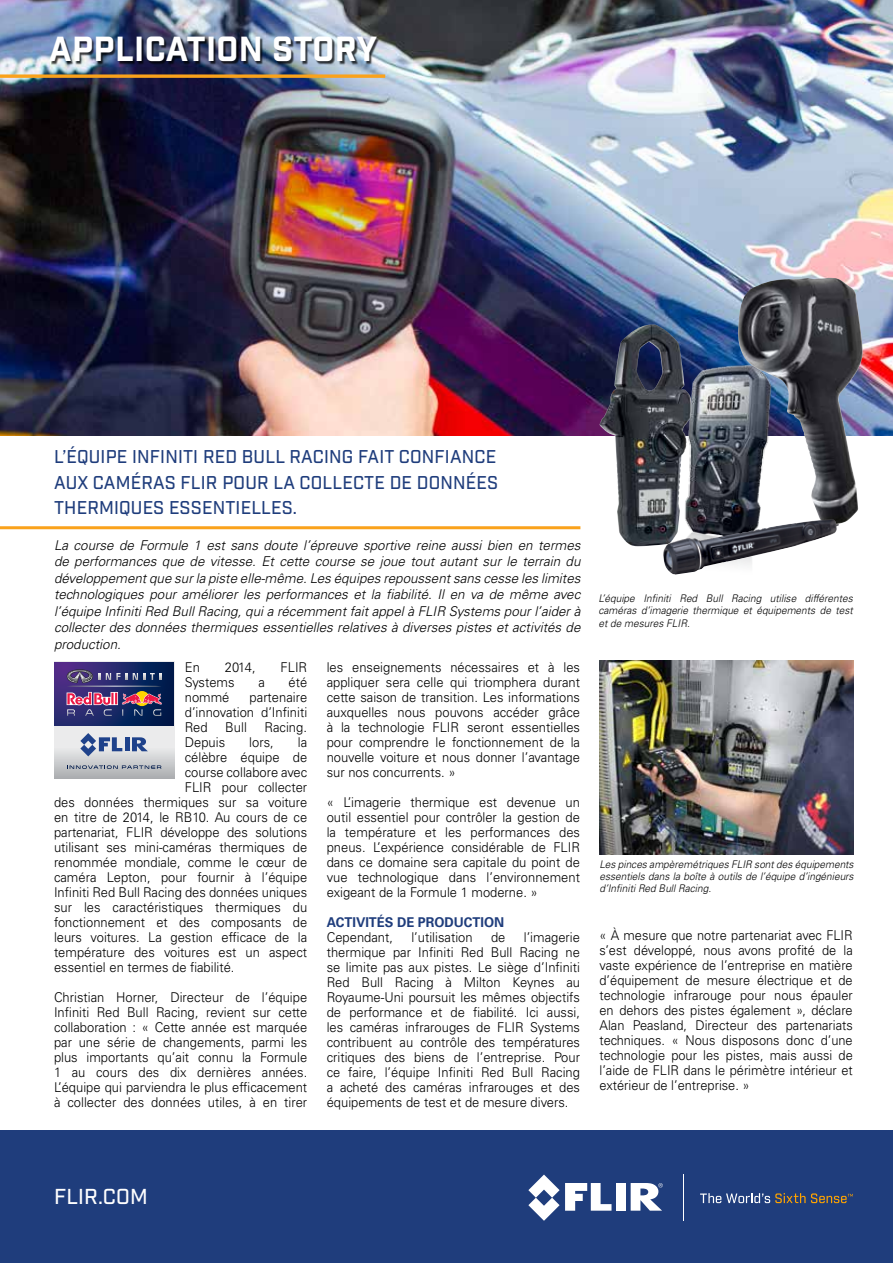
<style>
.page{position:relative;width:893px;height:1263px;background:#fff}
.page>*{position:absolute;margin:0;border:0;box-sizing:border-box;transform-origin:0 0}
.t1{font:700 33.75px "Industry";letter-spacing:.01em;color:#fff}
.t2{font:500 21px "Industry";letter-spacing:.01em;color:#fff}
.t3{font:500 18px/25.5px "Industry";letter-spacing:.01em;color:#1f3d7c;text-align:justify}
.t4{font:300 13.5px/15px "Univers LT Std";color:#000;text-align:justify;scale:.96 1}
.t5{font:italic 300 13.5px/16.5px "Univers LT Std";color:#000;text-align:justify}
.t6{font:300 13.5px/15px "Univers LT Std";color:#000;text-align:justify;scale:.95 1}
.t7{font:700 13.5px "Univers LT Std";color:#1f3d7c;scale:.96 1}
.t8{font:italic 300 10.5px/12px "Univers LT Std";color:#000;text-align:justify;scale:.96 1}
</style>
<div class="page">
<img style="left:0;top:0;width:893px;height:435px">
<div style="left:0;top:1130px;width:893px;height:133px;background:#1f3d7c"></div>
<div style="left:616px;top:1183px;width:10px;height:28px;background:#fff"></div>
<svg style="left:528px;top:1174px;width:83px;height:47px"></svg>
<svg style="left:631px;top:1183px;width:32px;height:28px"></svg>
<svg style="left:700px;top:1193px;width:153px;height:10px"></svg>
<hr style="left:683px;top:1174px;width:1px;height:47px;background:#fff">
<div style="left:51px;top:38px;width:329px;height:27px;background:#000;opacity:.75"></div>
<hr style="left:0;top:526px;width:580px;height:3px;background:#faa21b">
<svg style="left:0;top:74px;width:385px;height:4px;background:#e0972a"></svg>
<img style="left:599px;top:661px;width:255px;height:194px">
<img style="left:691px;top:361px;width:46px;height:158px">
<img style="left:599px;top:325px;width:92px;height:221px">
<img style="left:737px;top:277px;width:126px;height:247px">
<img style="left:663px;top:519px;width:176px;height:55px">
<svg style="left:54px;top:662px;width:120px;height:116px;background:#cecfd3"></svg>
<svg style="left:55px;top:662px;width:119px;height:63px;background:#1e2465"></svg>
<svg style="left:67px;top:670px;width:95px;height:46px;background:#5b4976"></svg>
<svg style="left:67px;top:765px;width:94px;height:4px"></svg>
<div style="left:125px;top:737px;width:5px;height:14px;background:#1f428b"></div>
<svg style="left:132px;top:737px;width:16px;height:14px"></svg>
<svg style="left:80px;top:733px;width:42px;height:23px"></svg>
<h1 class="t1" style="left:49px;top:29px;width:329px">APPLICATION STORY</h1>
<h3 class="t3" style="left:54px;top:445px;width:446px">L’ÉQUIPE INFINITI RED BULL RACING FAIT CONFIANCE AUX CAMÉRAS FLIR POUR LA COLLECTE DE DONNÉES THERMIQUES ESSENTIELLES.</h3>
<p class="t5" style="left:54px;top:537px;width:528px">La course de Formule 1 est sans doute l’épreuve sportive reine aussi bien en termes de performances que de vitesse. Et cette course se joue tout autant sur le terrain du développement que sur la piste elle-même. Les équipes repoussent sans cesse les limites technologiques pour améliorer les performances et la fiabilité. Il en va de même avec l’équipe Infiniti Red Bull Racing, qui a récemment fait appel à FLIR Systems pour l’aider à collecter des données thermiques essentielles relatives à diverses pistes et activités de production.</p>
<p class="t8" style="left:598px;top:592px;width:266px;line-height:12.6px">L’équipe Infiniti Red Bull Racing utilise différentes caméras d’imagerie thermique et équipements de test et de mesures FLIR.</p>
<p class="t4" style="left:185px;top:659px;width:17px">En</p>
<p class="t4" style="left:225px;top:659px;width:34px">2014,</p>
<p class="t4" style="left:281px;top:659px;width:29px">FLIR</p>
<p class="t4" style="left:185px;top:674px;width:53px">Systems</p>
<p class="t4" style="left:258px;top:674px;width:8px">a</p>
<p class="t4" style="left:289px;top:674px;width:21px">été</p>
<p class="t4" style="left:185px;top:689px;width:48px">nommé</p>
<p class="t4" style="left:185px;top:689px;width:129px;text-indent:65px">partenaire d’innovation d’Infiniti Red</p>
<p class="t4" style="left:225px;top:719px;width:24px">Bull</p>
<p class="t4" style="left:265px;top:719px;width:46px">Racing.</p>
<p class="t4" style="left:185px;top:734px;width:44px">Depuis</p>
<p class="t4" style="left:249px;top:734px;width:27px">lors,</p>
<p class="t4" style="left:298px;top:734px;width:11px">la</p>
<p class="t4" style="left:185px;top:749px;width:129px">célèbre équipe de</p>
<p class="t4" style="left:185px;top:764px;width:129px">course collabore avec</p>
<p class="t4" style="left:185px;top:779px;width:129px">FLIR pour collecter</p>
<p class="t4" style="left:54px;top:794px;width:265px">des données thermiques sur sa voiture</p>
<p class="t4" style="left:54px;top:809px;width:265px">en titre de 2014, le RB10. Au cours de ce</p>
<p class="t4" style="left:54px;top:824px;width:265px">partenariat, FLIR développe des solutions</p>
<p class="t4" style="left:54px;top:839px;width:265px">utilisant ses mini-caméras thermiques de</p>
<p class="t4" style="left:54px;top:854px;width:265px">renommée mondiale, comme le cœur de</p>
<p class="t4" style="left:54px;top:869px;width:265px">caméra Lepton, pour fournir à l’équipe</p>
<p class="t4" style="left:54px;top:884px;width:265px">Infiniti Red Bull Racing des données uniques</p>
<p class="t4" style="left:54px;top:899px;width:265px">sur les caractéristiques thermiques du</p>
<p class="t4" style="left:54px;top:914px;width:265px">fonctionnement et des composants de</p>
<p class="t4" style="left:54px;top:929px;width:265px">leurs voitures. La gestion efficace de la</p>
<p class="t4" style="left:54px;top:944px;width:265px">température des voitures est un aspect</p>
<p class="t4" style="left:54px;top:959px;width:190px">essentiel en termes de fiabilité.</p>
<p class="t4" style="left:54px;top:989px;width:265px">Christian Horner, Directeur de l’équipe Infiniti Red Bull Racing, revient sur cette collaboration : « Cette année est marquée par une série de changements, parmi les plus importants qu’ait connu la Formule 1 au cours des dix dernières années.<br>L’équipe qui parviendra le plus efficacement à collecter des données utiles, à en tirer</p>
<p class="t4" style="left:327px;top:659px;width:265px">les enseignements nécessaires et à les appliquer sera celle qui triomphera durant cette saison de transition. Les informations auxquelles nous pouvons accéder grâce à la technologie FLIR seront essentielles pour comprendre le fonctionnement de la nouvelle voiture et nous donner l’avantage sur nos concurrents. »</p>
<p class="t4" style="left:327px;top:794px;width:265px">« L’imagerie thermique est devenue un outil essentiel pour contrôler la gestion de la température et les performances des pneus. L’expérience considérable de FLIR dans ce domaine sera capitale du point de vue technologique dans l’environnement exigeant de la Formule 1 moderne. »</p>
<p class="t7" style="left:327px;top:914px;width:186px">ACTIVITÉS DE PRODUCTION</p>
<p class="t4" style="left:327px;top:929px;width:71px">Cependant,</p>
<p class="t4" style="left:411px;top:929px;width:65px">l’utilisation</p>
<p class="t4" style="left:491px;top:929px;width:17px">de</p>
<p class="t8" style="left:599px;top:858px;width:266px">Les pinces ampèremétriques FLIR sont des équipements essentiels dans la boîte à outils de l’équipe d’ingénieurs d’Infiniti Red Bull Racing.</p>
<p class="t4" style="left:327px;top:929px;width:265px;text-indent:197px">l’imagerie thermique par Infiniti Red Bull Racing ne se limite pas aux pistes. Le siège d’Infiniti Red Bull Racing à Milton Keynes au Royaume-Uni poursuit les mêmes objectifs de performance et de fiabilité. Ici aussi, les caméras infrarouges de FLIR Systems contribuent au contrôle des températures critiques des biens de l’entreprise. Pour ce faire, l’équipe Infiniti Red Bull Racing a acheté des caméras infrarouges et des équipements de test et de mesure divers.</p>
<p class="t6" style="left:599px;top:928px;width:268px">« À mesure que notre partenariat avec FLIR s’est développé, nous avons profité de la vaste expérience de l’entreprise en matière d’équipement de mesure électrique et de technologie infrarouge pour nous épauler en dehors des pistes également », déclare Alan Peasland, Directeur des partenariats techniques. « Nous disposons donc d’une technologie pour les pistes, mais aussi de l’aide de FLIR dans le périmètre intérieur et extérieur de l’entreprise. »</p>
<h2 class="t2" style="left:54px;top:1183px;width:95px">FLIR.COM</h2>
</div>
